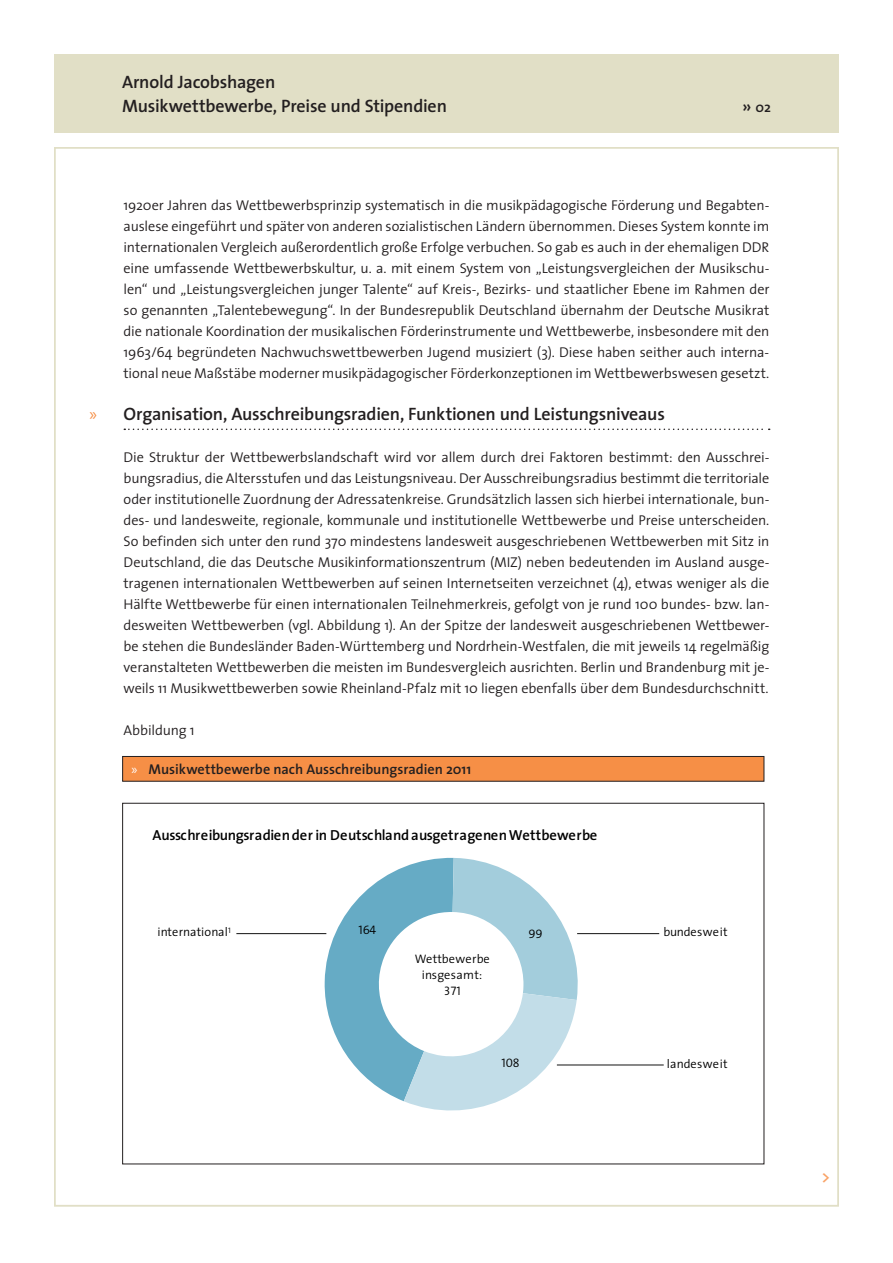
<style>
.page{position:relative;width:893px;height:1263px;background:#fff}
.page>*{position:absolute;margin:0;border:0;box-sizing:border-box;transform-origin:0 0}
.Titel_Folgeseite{font:600 18px "The Sans";letter-spacing:-.01em;color:#231f20}
.t1{font:600 16.5px "The Sans";color:#f9a367}
.t2{font:600 14.55px "The Sans";letter-spacing:-.01em;color:#000}
.Fließtext{font:300 14.25px/21px "The Sans";letter-spacing:-.005em;color:#231f20;text-align:justify}
.Titel_Folgeseite-2{font:600 14.25px "The Sans";color:#231f20}
.t3{font:300 12.3px/15.8px "The Sans";letter-spacing:.015em;color:#000;text-align:center}
.t4{font:12.3px "The Sans Semi Light Caps";letter-spacing:-.03em;color:#000}
.s1{font-size:18px}
.s2{font-family:"Myriad Pro";font-weight:400;color:#f68f46}
.s3{font-family:"Myriad Pro";font-weight:400;color:#fff}
.s4{font-family:"The Sans Semi Light Caps";font-weight:400}
</style>
<div class="page">
<div style="left:54px;top:54px;width:785px;height:79px;background:#e1dfc6"></div>
<svg style="left:124px;top:429px;width:646px;height:1px"></svg>
<svg style="left:122px;top:756px;width:643px;height:26px;background:#e58744"></svg>
<svg style="left:324px;top:857px;width:261px;height:254px"></svg>
<hr style="left:577px;top:933px;width:82px;height:1px;background:#000">
<hr style="left:557px;top:1064px;width:107px;height:1px;background:#000">
<hr style="left:236px;top:933px;width:90px;height:1px;background:#000">
<p class="Titel_Folgeseite" style="left:122px;top:70px;width:155px">Arnold Jacobshagen</p>
<p class="Titel_Folgeseite" style="left:122px;top:94px;width:326px">Musikwettbewerbe, Preise und Stipendien</p>
<p class="Titel_Folgeseite-2" style="left:742px;top:98px;width:30px"><span class="s1">»</span> 02</p>
<p class="Fließtext" style="left:124px;top:195px;width:647px">1920er Jahren das Wettbewerbsprinzip systematisch in die musikpädagogische Förderung und Begabten&shy;auslese eingeführt und später von anderen sozialistischen Ländern übernommen. Dieses System konnte im internationalen Vergleich außerordentlich große Erfolge verbuchen. So gab es auch in der ehemaligen DDR eine umfassende Wettbewerbskultur, u. a. mit einem System von „Leistungsvergleichen der Musikschu&shy;len“ und „Leistungsvergleichen junger Talente“ auf Kreis-, Bezirks- und staatlicher Ebene im Rahmen der so genannten „Talentebewegung“. In der Bundesrepublik Deutschland übernahm der Deutsche Musikrat die nationale Koordination der musikalischen Förderinstrumente und Wettbewerbe, insbesondere mit den 1963/64 begründeten Nachwuchswettbewerben Jugend musiziert (3). Diese haben seither auch interna&shy;tional neue Maßstäbe moderner musikpädagogischer Förderkonzeptionen im Wettbewerbswesen gesetzt.</p>
<p class="Titel_Folgeseite" style="left:90px;top:402px;width:577px"><span class="s2">»</span> Organisation, Ausschreibungsradien, Funktionen und Leistungsniveaus</p>
<p class="Fließtext" style="left:124px;top:447px;width:647px">Die Struktur der Wettbewerbslandschaft wird vor allem durch drei Faktoren bestimmt: den Ausschrei&shy;bungsradius, die Altersstufen und das Leistungsniveau. Der Ausschreibungsradius bestimmt die territoriale oder institutionelle Zuordnung der Adressatenkreise. Grundsätzlich lassen sich hierbei internationale, bun&shy;des- und landesweite, regionale, kommunale und institutionelle Wettbewerbe und Preise unterscheiden.<br>So befinden sich unter den rund 370 mindestens landesweit ausgeschriebenen Wettbewerben mit Sitz in Deutschland, die das Deutsche Musikinformationszentrum (MIZ) neben bedeutenden im Ausland ausge&shy;tragenen internationalen Wettbewerben auf seinen Internetseiten verzeichnet (4), etwas weniger als die Hälfte Wettbewerbe für einen internationalen Teilnehmerkreis, gefolgt von je rund 100 bundes- bzw. lan&shy;desweiten Wettbewerben (vgl. Abbildung 1). An der Spitze der landesweit ausgeschriebenen Wettbewer&shy;be stehen die Bundesländer Baden-Württemberg und Nordrhein-Westfalen, die mit jeweils 14 regelmäßig veranstalteten Wettbewerben die meisten im Bundesvergleich ausrichten. Berlin und Brandenburg mit je&shy;weils 11 Musikwettbewerben sowie Rheinland-Pfalz mit 10 liegen ebenfalls über dem Bundesdurchschnitt.</p>
<p class="Fließtext" style="left:124px;top:720px;width:73px">Abbildung 1</p>
<p class="Titel_Folgeseite-2" style="left:131px;top:760px;width:341px"><span class="s3">»</span> Musikwettbewerbe nach Ausschreibungsradien 2011</p>
<p class="t2" style="left:153px;top:826px;width:446px">Ausschreibungsradiender in Deutschlandausgetragenen Wettbewerbe</p>
<p class="t4" style="left:358px;top:921px;width:19px">164</p>
<p class="t3" style="left:157px;top:924px;width:75px">international<sup>1</sup></p>
<p class="t3" style="left:663px;top:924px;width:66px">bundesweit</p>
<p class="t4" style="left:529px;top:926px;width:15px">99</p>
<p class="t3" style="left:415px;top:951px;width:76px">Wettbewerbe insgesamt:<br><span class="s4">371</span></p>
<p class="t4" style="left:501px;top:1055px;width:20px">108</p>
<p class="t3" style="left:667px;top:1056px;width:62px">landesweit</p>
<p class="t1" style="left:822px;top:1166px;width:10px">&gt;</p>
</div>
